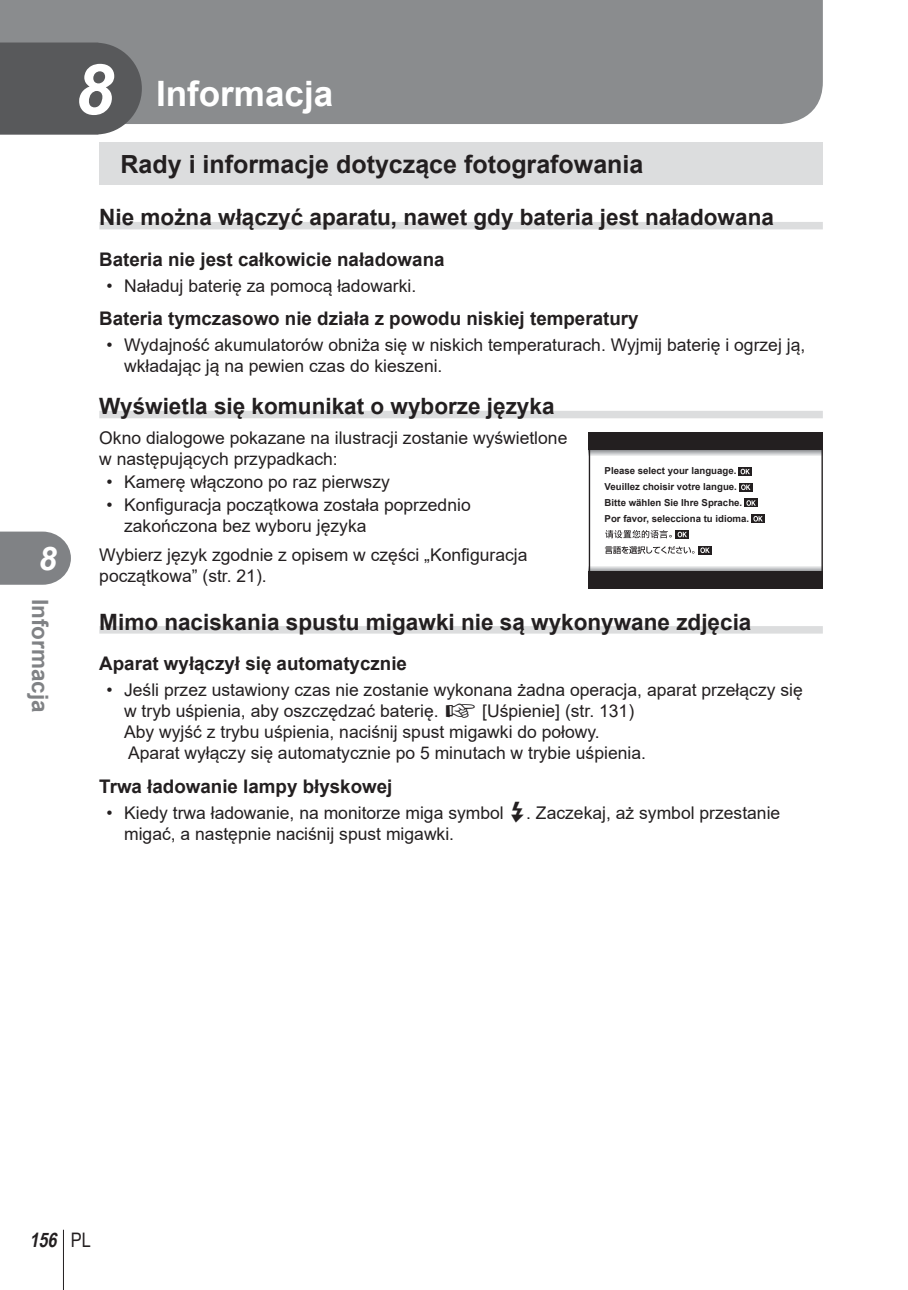
<style>
.page{position:relative;width:908px;height:1290px;background:#fff}
.page>*{position:absolute;margin:0;border:0;box-sizing:border-box;transform-origin:0 0}
.t1{font:italic 700 70px "Arial";color:#fff}
.t2{font:700 35px "Arial";color:#fff}
.t3{font:italic 700 32.5px "Arial";color:#fff}
.t4{font:700 25px "Arial";color:#231f20}
.t5{font:700 22.5px "Arial";color:#231f20}
.t6{font:700 22.5px "Arial";color:#808285}
.t7{font:italic 700 20px "Arial Narrow";color:#231f20}
.t8{font:700 18.75px "Arial";color:#231f20}
.t9{font:17.5px/21px "Arial";color:#231f20}
.t10{font:700 9.5px/15.8px "Arial";color:#231f20}
.s1{font-family:"Olympus 1"}
.s2{font-weight:400;font-style:normal}
</style>
<div class="page">
<svg style="left:0;top:531px;width:71px;height:54px;background:#8c8e91"></svg>
<hr style="left:63px;top:1230px;width:1px;height:60px;background:#231f20">
<div style="left:0;top:0;width:822px;height:124px;background:#8a8c8e"></div>
<svg style="left:0;top:43px;width:142px;height:92px;background:#5e5f61"></svg>
<div style="left:99px;top:222px;width:723px;height:7px;background:#dcddde"></div>
<div style="left:99px;top:411px;width:723px;height:7px;background:#dcddde"></div>
<div style="left:99px;top:626px;width:723px;height:7px;background:#dcddde"></div>
<div style="left:99px;top:142px;width:723px;height:42px;background:#dcddde"></div>
<svg style="left:588px;top:432px;width:234px;height:156px"></svg>
<h1 class="t1" style="left:74px;top:51px;width:40px">8</h1>
<h2 class="t2" style="left:156px;top:75px;width:178px">Informacja</h2>
<h3 class="t3" style="left:39px;top:540px;width:20px">8</h3>
<p class="t6" style="left:53px;top:599px;width:115px;rotate:90deg">Informacja</p>
<h3 class="t4" style="left:120px;top:151px;width:524px">Rady i informacje dotyczące fotografowania</h3>
<p class="t5" style="left:99px;top:205px;width:675px">Nie można włączyć aparatu, nawet gdy bateria jest naładowana</p>
<p class="t8" style="left:99px;top:249px;width:346px">Bateria nie jest całkowicie naładowana</p>
<p class="t9" style="left:106px;top:275px;width:311px">• Naładuj baterię za pomocą ładowarki.</p>
<p class="t8" style="left:99px;top:308px;width:540px">Bateria tymczasowo nie działa z powodu niskiej temperatury</p>
<p class="t9" style="left:124px;top:335px;width:682px;text-indent:-18px">• Wydajność akumulatorów obniża się w niskich temperaturach. Wyjmij baterię i ogrzej ją, wkładając ją na pewien czas do kieszeni.</p>
<p class="t5" style="left:99px;top:394px;width:456px">Wyświetla się komunikat o wyborze języka</p>
<p class="t9" style="left:99px;top:427px;width:469px">Okno dialogowe pokazane na ilustracji zostanie wyświetlone w następujących przypadkach:</p>
<p class="t9" style="left:106px;top:471px;width:285px">• Kamerę włączono po raz pierwszy</p>
<p class="t9" style="left:124px;top:494px;width:348px;text-indent:-18px">• Konfiguracja początkowa została poprzednio zakończona bez wyboru języka</p>
<p class="t10" style="left:604px;top:463px;width:133px">Please select your language.</p>
<p class="t10" style="left:604px;top:510px;width:146px">Por favor, selecciona tu idioma.</p>
<p class="t10" style="left:604px;top:479px;width:139px">Veuillez choisir votre langue.<br>Bitte wählen Sie Ihre Sprache.</p>
<p class="t9" style="left:99px;top:544px;width:429px">Wybierz język zgodnie z opisem w części „Konfiguracja początkowa” (str. 21).</p>
<p class="t5" style="left:99px;top:609px;width:653px">Mimo naciskania spustu migawki nie są wykonywane zdjęcia</p>
<p class="t8" style="left:99px;top:653px;width:309px">Aparat wyłączył się automatycznie</p>
<p class="t9" style="left:124px;top:679px;width:679px;text-indent:-18px">• Jeśli przez ustawiony czas nie zostanie wykonana żadna operacja, aparat przełączy się w tryb uśpienia, aby oszczędzać baterię. <span class="s1">g</span> [Uśpienie] (str. 131)<br>Aby wyjść z trybu uśpienia, naciśnij spust migawki do połowy.<br>Aparat wyłączy się automatycznie po 5 minutach w trybie uśpienia.</p>
<p class="t8" style="left:99px;top:776px;width:294px">Trwa ładowanie lampy błyskowej</p>
<p class="t9" style="left:124px;top:802px;width:657px;text-indent:-18px">• Kiedy trwa ładowanie, na monitorze miga symbol <span class="s1">#</span>. Zaczekaj, aż symbol przestanie migać, a następnie naciśnij spust migawki.</p>
<p class="t7" style="left:29px;top:1228px;width:63px">156 <span class="s2">PL</span></p>
</div>
